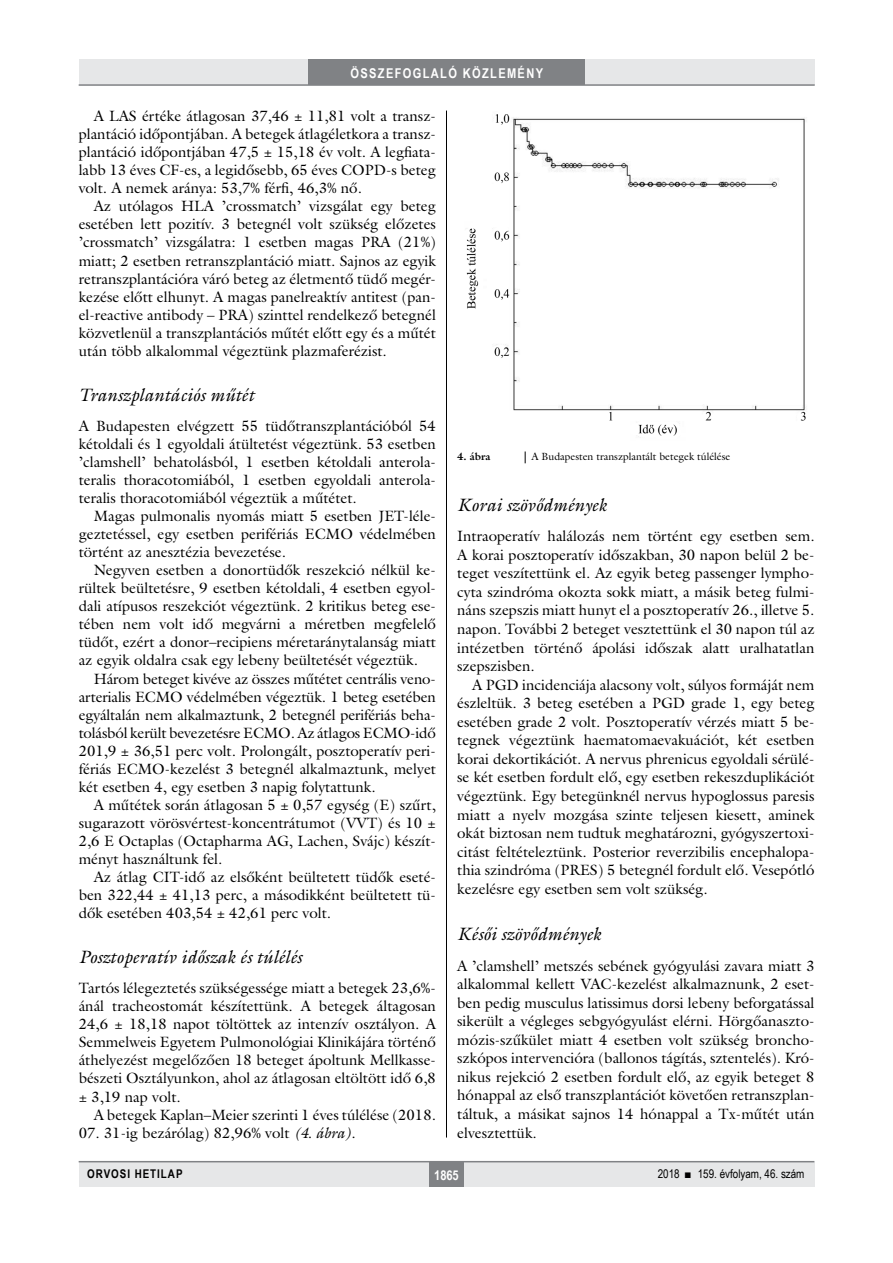
<style>
.page{position:relative;width:893px;height:1263px;background:#fff}
.page>*{position:absolute;margin:0;border:0;box-sizing:border-box;transform-origin:0 0}
.alcimkurziv{font:italic 18px "Galliard Reg";color:#000}
.Body_Text{font:15px/18px "Galliard Reg";color:#000;text-align:justify}
.Body_tompa{font:15px/18.6px "Galliard Reg";color:#000;text-align:justify}
.t1{font:700 13.5px "Arial Narrow";letter-spacing:.1em;color:#fff}
.t2{font:12px "Arial Narrow";color:#000}
.t3{font:700 12px "Arial Narrow";letter-spacing:.08em;color:#000}
.kepalairas2{font:10.5px "Galliard Reg";color:#000}
.kepalairas1{font:700 10.5px "Galliard Reg";color:#000}
.s1{font-style:italic}
</style>
<div class="page">
<div style="left:79px;top:1161px;width:735px;height:25px;background:#e6e7e8"></div>
<div style="left:429px;top:1161px;width:34px;height:25px;background:#808285"></div>
<hr style="left:79px;top:1161px;width:735px;height:1px;background:#808285">
<div style="left:79px;top:60px;width:735px;height:25px;background:#e6e7e8"></div>
<div style="left:308px;top:60px;width:277px;height:25px;background:#808285"></div>
<hr style="left:79px;top:84px;width:736px;height:2px;background:#808285">
<hr style="left:446px;top:111px;width:1px;height:1026px;background:#000">
<img style="left:466px;top:114px;width:340px;height:323px">
<svg style="left:525px;top:451px;width:1px;height:12px"></svg>
<p class="t1" style="left:350px;top:63px;width:194px">ÖSSZEFOGLALÓ KÖZLEMÉNY</p>
<p class="Body_Text" style="left:79px;top:107px;width:359px;text-align:left;text-indent:15px">A LAS értéke átlagosan 37,46 ± 11,81 volt a transz&shy;plantáció időpontjában. A betegek átlagéletkora a transz&shy;plantáció időpontjában 47,5 ± 15,18 év volt. A legfiata&shy;labb 13 éves CF-es, a legidősebb, 65 éves COPD-s beteg volt. A nemek aránya: 53,7% férfi, 46,3% nő.</p>
<p class="Body_Text" style="left:79px;top:197px;width:359px;text-align:left;text-indent:15px">Az utólagos HLA ’crossmatch’ vizsgálat egy beteg esetében lett pozitív. 3 betegnél volt szükség előzetes ’crossmatch’ vizsgálatra: 1 esetben magas PRA (21%) miatt; 2 esetben retranszplantáció miatt. Sajnos az egyik retranszplantációra váró beteg az életmentő tüdő megér&shy;kezése előtt elhunyt. A magas panelreaktív antitest (pan&shy;el-reactive antibody – PRA) szinttel rendelkező betegnél közvetlenül a transzplantációs műtét előtt egy és a műtét után több alkalommal végeztünk plazmaferézist.</p>
<p class="alcimkurziv" style="left:79px;top:384px;width:177px">Transzplantációs műtét</p>
<p class="Body_tompa" style="left:79px;top:417px;width:359px;line-height:18px">A Budapesten elvégzett 55 tüdőtranszplantációból 54 kétoldali és 1 egyoldali átültetést végeztünk. 53 esetben ’clamshell’ behatolásból, 1 esetben kétoldali anterola&shy;teralis thoracotomiából, 1 esetben egyoldali anterola&shy;teralis thoracotomiából végeztük a műtétet.</p>
<p class="Body_Text" style="left:79px;top:507px;width:359px;text-indent:15px">Magas pulmonalis nyomás miatt 5 esetben JET-léle&shy;geztetéssel, egy esetben perifériás ECMO védelmében történt az anesztézia bevezetése.</p>
<p class="Body_Text" style="left:79px;top:561px;width:359px;text-indent:15px">Negyven esetben a donortüdők reszekció nélkül ke&shy;rültek beültetésre, 9 esetben kétoldali, 4 esetben egyol&shy;dali atípusos reszekciót végeztünk. 2 kritikus beteg ese&shy;tében nem volt idő megvárni a méretben megfelelő tüdőt, ezért a donor–recipiens méretaránytalanság miatt az egyik oldalra csak egy lebeny beültetését végeztük.</p>
<p class="Body_Text" style="left:79px;top:669px;width:359px;text-indent:15px">Három beteget kivéve az összes műtétet centrális veno&shy;arterialis ECMO védelmében végeztük. 1 beteg esetében egyáltalán nem alkalmaztunk, 2 betegnél perifériás beha&shy;tolásból került bevezetésre ECMO. Az átlagos ECMO-idő 201,9 ± 36,51 perc volt. Prolongált, posztoperatív peri&shy;fériás ECMO-kezelést 3 betegnél alkalmaztunk, melyet két esetben 4, egy esetben 3 napig folytattunk.</p>
<p class="Body_Text" style="left:79px;top:795px;width:359px;text-indent:15px">A műtétek során átlagosan 5 ± 0,57 egység (E) szűrt, sugarazott vörösvértest-koncentrátumot (VVT) és 10 ± 2,6 E Octaplas (Octapharma AG, Lachen, Svájc) készít&shy;ményt használtunk fel.</p>
<p class="Body_Text" style="left:79px;top:867px;width:359px;text-indent:15px">Az átlag CIT-idő az elsőként beültetett tüdők eseté&shy;ben 322,44 ± 41,13 perc, a másodikként beültetett tü&shy;dők esetében 403,54 ± 42,61 perc volt.</p>
<p class="alcimkurziv" style="left:79px;top:946px;width:225px">Posztoperatív időszak és túlélés</p>
<p class="Body_tompa" style="left:79px;top:979px;width:359px;line-height:18px">Tartós lélegeztetés szükségessége miatt a betegek 23,6%- ánál tracheostomát készítettünk. A betegek áltagosan 24,6 ± 18,18 napot töltöttek az intenzív osztályon. A Semmelweis Egyetem Pulmonológiai Klinikájára történő áthelyezést megelőzően 18 beteget ápoltunk Mellkasse&shy;bészeti Osztályunkon, ahol az átlagosan eltöltött idő 6,8 ± 3,19 nap volt.</p>
<p class="Body_Text" style="left:94px;top:1105px;width:344px">A betegek Kaplan–Meier szerinti 1 éves túlélése (2018.</p>
<p class="Body_Text" style="left:79px;top:1123px;width:278px">07. 31-ig bezárólag) 82,96% volt <span class="s1">(4. ábra)</span>.</p>
<p class="kepalairas1" style="left:457px;top:449px;width:35px">4. ábra</p>
<p class="kepalairas2" style="left:531px;top:450px;width:200px">A Budapesten transzplantált betegek túlélése</p>
<p class="alcimkurziv" style="left:457px;top:493px;width:151px">Korai szövődmények</p>
<p class="Body_tompa" style="left:457px;top:526px;width:359px">Intraoperatív halálozás nem történt egy esetben sem.<br>A korai posztoperatív időszakban, 30 napon belül 2 be&shy;teget veszítettünk el. Az egyik beteg passenger lympho&shy;cyta szindróma okozta sokk miatt, a másik beteg fulmi&shy;náns szepszis miatt hunyt el a posztoperatív 26., illetve 5. napon. További 2 beteget vesztettünk el 30 napon túl az intézetben történő ápolási időszak alatt uralhatatlan szepszisben.</p>
<p class="Body_Text" style="left:457px;top:675px;width:359px;line-height:18.6px;text-align:left;text-indent:15px">A PGD incidenciája alacsony volt, súlyos formáját nem észleltük. 3 beteg esetében a PGD grade 1, egy beteg esetében grade 2 volt. Posztoperatív vérzés miatt 5 be&shy;tegnek végeztünk haematomaevakuációt, két esetben korai dekortikációt. A nervus phrenicus egyoldali sérülé&shy;se két esetben fordult elő, egy esetben rekeszduplikációt végeztünk. Egy betegünknél nervus hypoglossus paresis miatt a nyelv mozgása szinte teljesen kiesett, aminek okát biztosan nem tudtuk meghatározni, gyógyszertoxi&shy;citást feltételeztünk. Posterior reverzibilis encephalopa&shy;thia szindróma (PRES) 5 betegnél fordult elő. Vesepótló kezelésre egy esetben sem volt szükség.</p>
<p class="alcimkurziv" style="left:457px;top:922px;width:146px">Késői szövődmények</p>
<p class="Body_tompa" style="left:457px;top:956px;width:359px;text-align:left">A ’clamshell’ metszés sebének gyógyulási zavara miatt 3 alkalommal kellett VAC-kezelést alkalmaznunk, 2 eset&shy;ben pedig musculus latissimus dorsi lebeny beforgatással sikerült a végleges sebgyógyulást elérni. Hörgőanaszto&shy;mózis-szűkület miatt 4 esetben volt szükség broncho&shy;szkópos intervencióra (ballonos tágítás, sztentelés). Kró&shy;nikus rejekció 2 esetben fordult elő, az egyik beteget 8 hónappal az első transzplantációt követően retranszplan&shy;táltuk, a másikat sajnos 14 hónappal a Tx-műtét után elvesztettük.</p>
<p class="t3" style="left:87px;top:1165px;width:97px">ORVOSI HETILAP</p>
<p class="t1" style="left:434px;top:1165px;width:26px">1865</p>
<p class="t2" style="left:658px;top:1165px;width:148px">2018 ■ 159. évfolyam, 46. szám</p>
</div>
